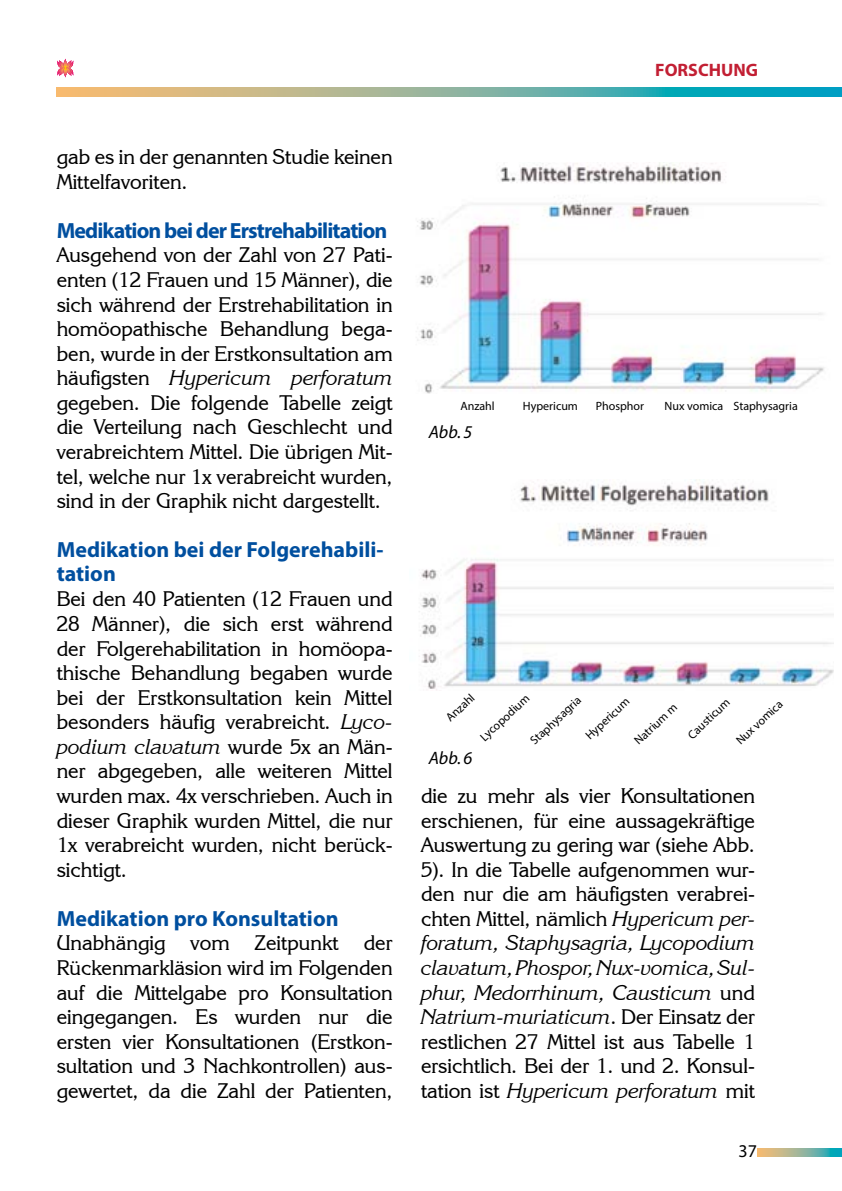
<style>
.page{position:relative;width:842px;height:1191px;background:#fff}
.page>*{position:absolute;margin:0;border:0;box-sizing:border-box;transform-origin:0 0}
.t1{font:700 22px/24px "Myriad Pro";color:#004f9f}
.t2{font:700 22px "Myriad Pro";letter-spacing:-.04em;color:#004f9f}
.t3{font:21px/24.6px "Korinna IT Cby BT";color:#000;text-align:justify}
.t4{font:italic 18px "Myriad";color:#000}
.t5{font:700 18px "Myriad Pro";color:#c21f33}
.t6{font:18px "Myriad Pro";color:#000}
.t7{font:12px "Myriad Pro";color:#000}
.s1{font-style:italic}
</style>
<div class="page">
<svg style="left:57px;top:88px;width:785px;height:8px;background:#7eb19d"></svg>
<svg style="left:757px;top:1148px;width:85px;height:8px"></svg>
<svg style="left:57px;top:59px;width:17px;height:18px"></svg>
<img style="left:417px;top:163px;width:407px;height:230px">
<img style="left:419px;top:479px;width:414px;height:211px">
<p class="t5" style="left:655px;top:59px;width:104px">FORSCHUNG</p>
<p class="t3" style="left:57px;top:144px;width:337px">gab es in der genannten Studie keinen<br>Mittelfavoriten.</p>
<p class="t2" style="left:57px;top:216px;width:332px">Medikation bei der Erstrehabilitation</p>
<p class="t3" style="left:57px;top:242px;width:337px">Ausgehend von der Zahl von 27 Pati&shy;enten (12 Frauen und 15 Männer), die sich während der Erstrehabilitation in homöopathische Behandlung bega&shy;ben, wurde in der Erstkonsultation am häufigsten <span class="s1">Hypericum perforatum </span>gegeben. Die folgende Tabelle zeigt die Verteilung nach Geschlecht und verabreichtem Mittel. Die übrigen Mit&shy;tel, welche nur 1x verabreicht wurden, sind in der Graphik nicht dargestellt.</p>
<p class="t1" style="left:57px;top:537px;width:328px">Medikation bei der Folgerehabili&shy;tation</p>
<p class="t3" style="left:57px;top:586px;width:337px">Bei den 40 Patienten (12 Frauen und 28 Männer), die sich erst während der Folgerehabilitation in homöopa&shy;thische Behandlung begaben wurde bei der Erstkonsultation kein Mittel besonders häufig verabreicht. <span class="s1">Lyco&shy;podium clavatum</span> wurde 5x an Män&shy;ner abgegeben, alle weiteren Mittel wurden max. 4x verschrieben. Auch in dieser Graphik wurden Mittel, die nur 1x verabreicht wurden, nicht berück&shy;sichtigt.</p>
<p class="t1" style="left:57px;top:905px;width:283px">Medikation pro Konsultation</p>
<p class="t3" style="left:57px;top:930px;width:337px">Unabhängig vom Zeitpunkt der Rückenmarkläsion wird im Folgenden auf die Mittelgabe pro Konsultation eingegangen. Es wurden nur die ersten vier Konsultationen (Erstkon&shy;sultation und 3 Nachkontrollen) aus&shy;gewertet, da die Zahl der Patienten,</p>
<p class="t7" style="left:460px;top:398px;width:36px">Anzahl</p>
<p class="t7" style="left:523px;top:398px;width:57px">Hypericum</p>
<p class="t7" style="left:596px;top:398px;width:50px">Phosphor</p>
<p class="t7" style="left:664px;top:398px;width:135px">Nux vomica Staphysagria</p>
<p class="t4" style="left:429px;top:423px;width:45px">Abb. 5</p>
<p class="t7" style="left:443px;top:714px;width:36px;rotate:-43deg">Anzahl</p>
<p class="t7" style="left:477px;top:733px;width:64px;rotate:-43deg">Lycopodium</p>
<p class="t7" style="left:527px;top:737px;width:66px;rotate:-43deg">Staphysagria</p>
<p class="t7" style="left:582px;top:732px;width:57px;rotate:-43deg">Hypericum</p>
<p class="t7" style="left:631px;top:737px;width:55px;rotate:-43deg">Natrium m</p>
<p class="t7" style="left:684px;top:731px;width:54px;rotate:-43deg">Causticum</p>
<p class="t7" style="left:733px;top:737px;width:60px;rotate:-43deg">Nux vomica</p>
<p class="t4" style="left:429px;top:748px;width:45px">Abb. 6</p>
<p class="t3" style="left:421px;top:783px;width:336px">die zu mehr als vier Konsultationen erschienen, für eine aussagekräftige Auswertung zu gering war (siehe Abb.<br>5). In die Tabelle aufgenommen wur&shy;den nur die am häufigsten verabrei&shy;chten Mittel, nämlich <span class="s1">Hypericum per&shy;foratum, Staphysagria, Lycopodium clavatum, Phospor, Nux-vomica, Sul&shy;phur, Medorrhinum, Causticum</span> und <span class="s1">Natrium-muriaticum</span>. Der Einsatz der restlichen 27 Mittel ist aus Tabelle 1 ersichtlich. Bei der 1. und 2. Konsul&shy;tation ist <span class="s1">Hypericum perforatum</span> mit</p>
<p class="t6" style="left:738px;top:1139px;width:20px">37</p>
</div>
